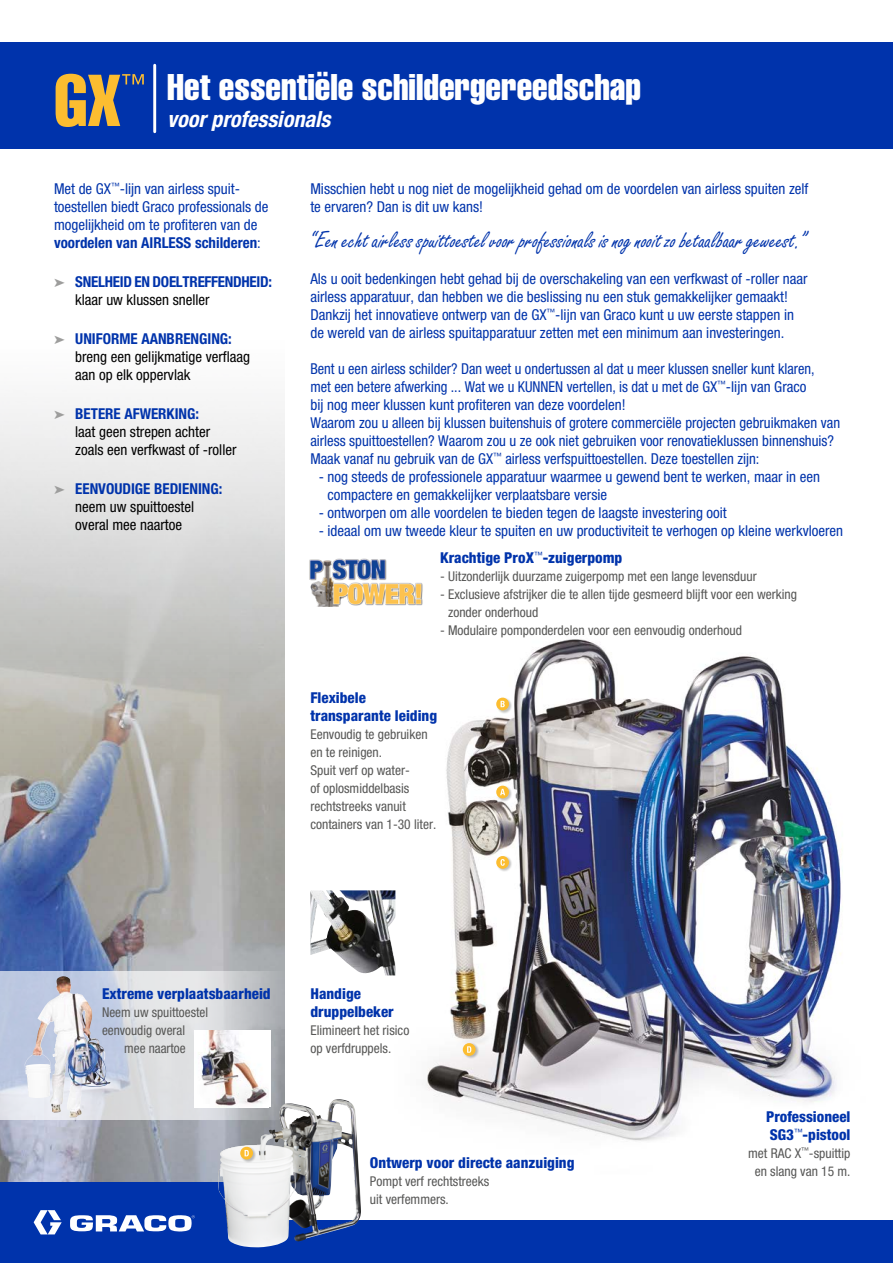
<style>
.page{position:relative;width:893px;height:1263px;background:#fff}
.page>*{position:absolute;margin:0;border:0;box-sizing:border-box;transform-origin:0 0}
.t1{font:36.45px "Helvetica LT Std Comp";color:#fff}
.t2{font:24px "Freestyle Script Std";color:#0033ab;scale:.95 1}
.t3{font:italic 700 condensed 22.35px "Helvetica Neue LT Std";color:#fff}
.t4{font:condensed 15px/18px "Helvetica Neue LT Std";color:#0033ab}
.t5{font:condensed 15px/18px "Helvetica Neue LT Std";color:#0033ab;scale:.96 1}
.t6{font:condensed 15px/18px "Helvetica Neue LT Std";color:#000}
.t7{font:800 condensed 15px/18px "Helvetica Neue LT Std";color:#0033ab}
.t8{font:700 condensed 15px/18px "Helvetica Neue LT Std";letter-spacing:-.02em;color:#0033ab}
.t9{font:condensed 13.5px/18px "Helvetica Neue LT Std";color:#575756}
.s1{font-weight:700}
.s2{color:#9d9d9c}
.s3{font-weight:400;color:#000}
.s4{font-weight:700;color:#0033ab}
</style>
<div class="page">
<img style="left:0;top:401px;width:285px;height:781px">
<img style="left:395px;top:639px;width:447px;height:502px">
<div style="left:0;top:43px;width:893px;height:106px;background:#0033ab"></div>
<div style="left:0;top:1220px;width:893px;height:43px;background:#0033ab"></div>
<div style="left:0;top:1182px;width:285px;height:55px;background:#0033ab"></div>
<img style="left:310px;top:890px;width:85px;height:85px">
<svg style="left:34px;top:1210px;width:28px;height:24px"></svg>
<svg style="left:70px;top:1215px;width:125px;height:17px"></svg>
<svg style="left:0;top:971px;width:285px;height:149px;background:#cdd1d9"></svg>
<div style="left:195px;top:1030px;width:76px;height:77px;background:#fff"></div>
<img style="left:199px;top:1030px;width:69px;height:75px">
<img style="left:25px;top:977px;width:35px;height:121px">
<img style="left:218px;top:1099px;width:143px;height:148px">
<img style="left:309px;top:558px;width:114px;height:48px">
<svg style="left:56px;top:74px;width:88px;height:53px"></svg>
<div style="left:496px;top:785px;width:16px;height:17px;background:#000;opacity:.25"></div>
<svg style="left:496px;top:786px;width:13px;height:12px"></svg>
<svg style="left:500px;top:789px;width:5px;height:6px"></svg>
<div style="left:496px;top:855px;width:16px;height:17px;background:#000;opacity:.25"></div>
<div style="left:496px;top:856px;width:13px;height:13px;background:#fcbd30;border-radius:50%"></div>
<svg style="left:500px;top:859px;width:5px;height:7px"></svg>
<div style="left:463px;top:1042px;width:16px;height:17px;background:#000;opacity:.25"></div>
<svg style="left:463px;top:1043px;width:13px;height:13px"></svg>
<svg style="left:467px;top:1046px;width:4px;height:7px"></svg>
<div style="left:240px;top:1146px;width:16px;height:17px;background:#000;opacity:.25"></div>
<svg style="left:240px;top:1147px;width:13px;height:12px"></svg>
<svg style="left:245px;top:1150px;width:4px;height:6px"></svg>
<div style="left:496px;top:697px;width:16px;height:17px;background:#000;opacity:.25"></div>
<svg style="left:496px;top:698px;width:13px;height:12px"></svg>
<svg style="left:501px;top:701px;width:4px;height:6px"></svg>
<hr style="left:153px;top:65px;width:3px;height:67px;background:#fff">
<h1 class="t1" style="left:167px;top:64px;width:475px">Het essentiële schildergereedschap</h1>
<h3 class="t3" style="left:167px;top:105px;width:165px">voor professionals</h3>
<p class="t4" style="left:54px;top:179px;width:216px">Met de GX<sup>™</sup>-lijn van airless spuit&shy;toestellen biedt Graco professionals de mogelijkheid om te profiteren van de <span class="s1">voordelen van AIRLESS schilderen</span>:</p>
<p class="t8" style="left:75px;top:272px;width:198px;text-indent:-21px"><span class="s2">➤</span> SNELHEID EN DOELTREFFENDHEID: <span class="s3">klaar uw klussen sneller</span></p>
<p class="t6" style="left:75px;top:329px;width:176px;text-indent:-21px"><span class="s2">➤</span> <span class="s4">UNIFORME AANBRENGING: </span>breng een gelijkmatige verflaag aan op elk oppervlak</p>
<p class="t6" style="left:75px;top:404px;width:163px;text-indent:-21px"><span class="s2">➤</span> <span class="s4">BETERE AFWERKING:<br></span>laat geen strepen achter zoals een verfkwast of -roller</p>
<p class="t6" style="left:75px;top:479px;width:149px;text-indent:-21px"><span class="s2">➤</span> <span class="s4">EENVOUDIGE BEDIENING: </span>neem uw spuittoestel overal mee naartoe</p>
<p class="t4" style="left:310px;top:179px;width:499px">Misschien hebt u nog niet de mogelijkheid gehad om de voordelen van airless spuiten zelf te ervaren? Dan is dit uw kans!</p>
<h2 class="t2" style="left:310px;top:226px;width:522px">“Een echt airless spuittoestel voor professionals is nog nooit zo betaalbaar geweest.”</h2>
<p class="t4" style="left:310px;top:269px;width:499px">Als u ooit bedenkingen hebt gehad bij de overschakeling van een verfkwast of -roller naar airless apparatuur, dan hebben we die beslissing nu een stuk gemakkelijker gemaakt!<br>Dankzij het innovatieve ontwerp van de GX<sup>™</sup>-lijn van Graco kunt u uw eerste stappen in de wereld van de airless spuitapparatuur zetten met een minimum aan investeringen.</p>
<p class="t5" style="left:310px;top:359px;width:553px">Bent u een airless schilder? Dan weet u ondertussen al dat u meer klussen sneller kunt klaren,<br>met een betere afwerking ... Wat we u KUNNEN vertellen, is dat u met de GX<sup>™</sup>-lijn van Graco<br>bij nog meer klussen kunt profiteren van deze voordelen!<br>Waarom zou u alleen bij klussen buitenshuis of grotere commerciële projecten gebruikmaken van airless spuittoestellen? Waarom zou u ze ook niet gebruiken voor renovatieklussen binnenshuis?<br>Maak vanaf nu gebruik van de GX<sup>™</sup> airless verfspuittoestellen. Deze toestellen zijn:</p>
<p class="t4" style="left:327px;top:467px;width:494px;text-indent:-9px">- nog steeds de professionele apparatuur waarmee u gewend bent te werken, maar in een compactere en gemakkelijker verplaatsbare versie</p>
<p class="t4" style="left:319px;top:503px;width:409px">- ontworpen om alle voordelen te bieden tegen de laagste investering ooit</p>
<p class="t4" style="left:319px;top:521px;width:526px">- ideaal om uw tweede kleur te spuiten en uw productiviteit te verhogen op kleine werkvloeren</p>
<p class="t7" style="left:440px;top:548px;width:184px">Krachtige ProX<sup>™</sup>-zuigerpomp</p>
<p class="t9" style="left:440px;top:567px;width:318px">- Uitzonderlijk duurzame zuigerpomp met een lange levensduur</p>
<p class="t9" style="left:448px;top:585px;width:350px;text-indent:-8px">- Exclusieve afstrijker die te allen tijde gesmeerd blijft voor een werking zonder onderhoud</p>
<p class="t9" style="left:440px;top:621px;width:303px">- Modulaire pomponderdelen voor een eenvoudig onderhoud</p>
<p class="t7" style="left:310px;top:688px;width:128px">Flexibele transparante leiding</p>
<p class="t9" style="left:310px;top:725px;width:127px">Eenvoudig te gebruiken en te reinigen.<br>Spuit verf op water-<br>of oplosmiddelbasis rechtstreeks vanuit containers van 1-30 liter.</p>
<p class="t7" style="left:102px;top:985px;width:170px">Extreme verplaatsbaarheid</p>
<p class="t9" style="left:102px;top:1003px;width:108px">Neem uw spuittoestel</p>
<p class="t9" style="left:102px;top:1021px;width:84px">eenvoudig overal</p>
<p class="t9" style="left:124px;top:1039px;width:63px">mee naartoe</p>
<p class="t7" style="left:310px;top:985px;width:85px">Handige druppelbeker</p>
<p class="t9" style="left:310px;top:1021px;width:100px">Elimineert het risico op verfdruppels.</p>
<p class="t7" style="left:370px;top:1153px;width:206px">Ontwerp voor directe aanzuiging</p>
<p class="t9" style="left:370px;top:1171px;width:121px">Pompt verf rechtstreeks uit verfemmers.</p>
<p class="t7" style="left:766px;top:1107px;width:86px">Professioneel<br>SG3<sup>™</sup>-pistool</p>
<p class="t9" style="left:748px;top:1144px;width:104px;text-align:center">met RAC X<sup>™</sup>-spuittip en slang van 15 m.</p>
</div>
